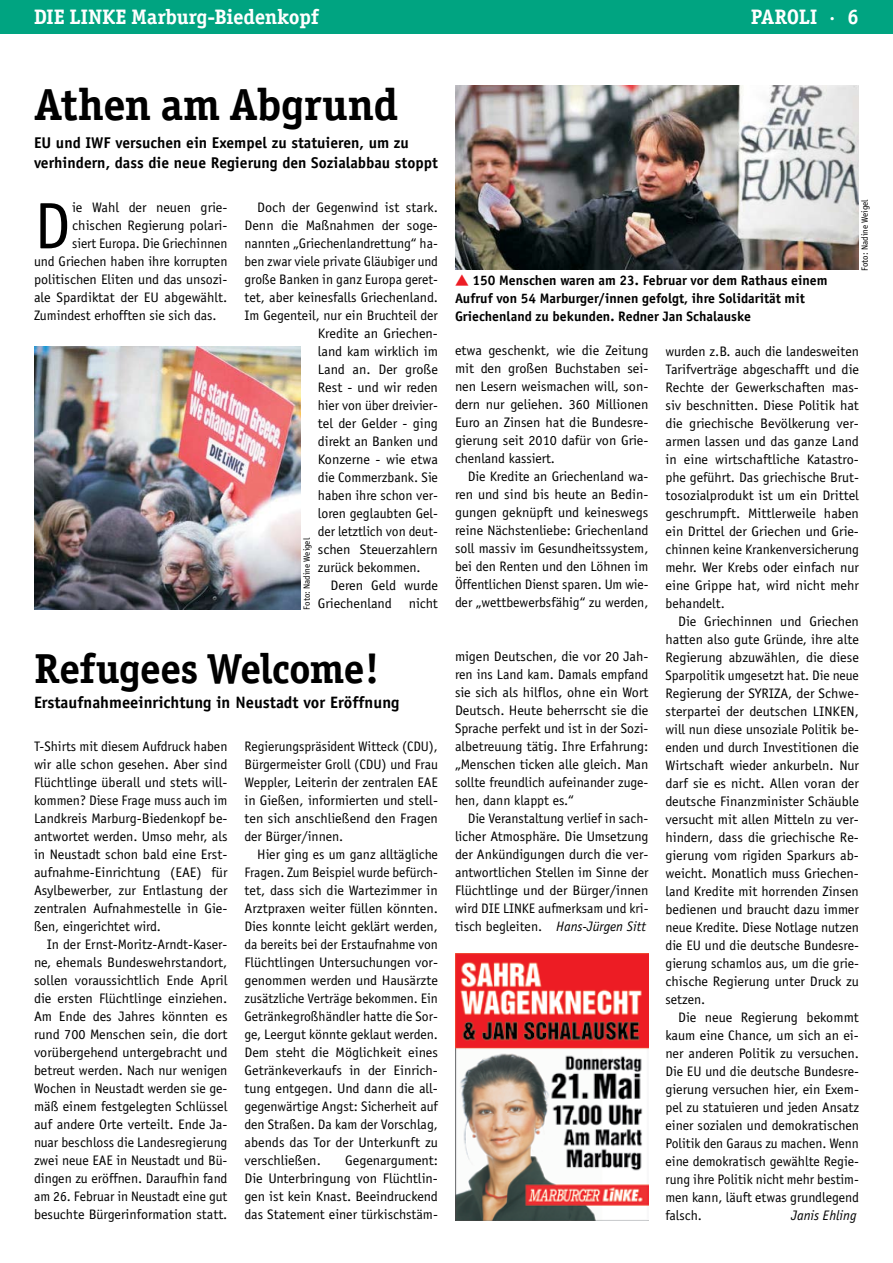
<style>
.page{position:relative;width:893px;height:1263px;background:#fff}
.page>*{position:absolute;margin:0;border:0;box-sizing:border-box;transform-origin:0 0}
.t1{font:65.85px "Officina Sans";color:#000}
.t2{font:700 45px "Officina Serif";letter-spacing:-.015em;color:#000}
.t3{font:700 42px "Officina Serif";letter-spacing:-.025em;color:#000}
.t4{font:700 21px "Officina Serif";letter-spacing:-.015em;color:#fff}
.t5{font:700 16.5px "Officina Sans";color:#000}
.t6{font:700 15.6px/19.5px "Officina Sans";color:#000}
.t7{font:13.8px/18px "Officina Sans";color:#000;text-align:justify}
.t8{font:700 13.8px/18px "Officina Sans";color:#000}
.t9{font:italic 13.8px "Officina Sans";color:#000}
.t10{font:9px "Officina Sans";color:#000}
.s1{color:#ed1c24}
.s2{font-style:italic}
</style>
<div class="page">
<div style="left:0;top:0;width:893px;height:34px;background:#00a481"></div>
<img style="left:455px;top:953px;width:193px;height:267px">
<img style="left:34px;top:347px;width:267px;height:262px">
<img style="left:455px;top:85px;width:403px;height:184px">
<h3 class="t4" style="left:34px;top:4px;width:286px">DIE LINKE Marburg-Biedenkopf</h3>
<h3 class="t4" style="left:751px;top:4px;width:110px">PAROLI · 6</h3>
<h2 class="t2" style="left:34px;top:77px;width:366px">Athen am Abgrund</h2>
<p class="t6" style="left:34px;top:133px;width:405px">EU und IWF versuchen ein Exempel zu statuieren, um zu verhindern, dass die neue Regierung den Sozialabbau stoppt</p>
<h1 class="t1" style="left:34px;top:188px;width:38px">D</h1>
<p class="t7" style="left:72px;top:199px;width:157px">ie Wahl der neuen grie-</p>
<p class="t7" style="left:72px;top:217px;width:157px">chischen Regierung polari-</p>
<p class="t7" style="left:72px;top:235px;width:157px">siert Europa. Die Griechinnen</p>
<p class="t7" style="left:34px;top:253px;width:195px">und Griechen haben ihre korrupten</p>
<p class="t7" style="left:34px;top:271px;width:195px">politischen Eliten und das unsozi-</p>
<p class="t7" style="left:34px;top:289px;width:195px">ale Spardiktat der EU abgewählt.</p>
<p class="t7" style="left:34px;top:307px;width:184px">Zumindest erhofften sie sich das.</p>
<p class="t7" style="left:257px;top:199px;width:182px">Doch der Gegenwind ist stark.</p>
<p class="t7" style="left:244px;top:217px;width:195px">Denn die Maßnahmen der soge-</p>
<p class="t7" style="left:244px;top:235px;width:194px">nannten „Griechenlandrettung“ ha-</p>
<p class="t7" style="left:244px;top:253px;width:195px">ben zwar viele private Gläubiger und</p>
<p class="t7" style="left:244px;top:271px;width:195px">große Banken in ganz Europa geret-</p>
<p class="t7" style="left:244px;top:289px;width:195px">tet, aber keinesfalls Griechenland.</p>
<p class="t7" style="left:244px;top:307px;width:195px">Im Gegenteil, nur ein Bruchteil der</p>
<p class="t7" style="left:318px;top:325px;width:122px">Kredite an Griechen-</p>
<p class="t7" style="left:318px;top:343px;width:122px">land kam wirklich im</p>
<p class="t7" style="left:318px;top:361px;width:122px">Land an. Der große</p>
<p class="t7" style="left:318px;top:379px;width:122px">Rest - und wir reden</p>
<p class="t7" style="left:318px;top:397px;width:122px">hier von über dreivier-</p>
<p class="t7" style="left:318px;top:415px;width:122px">tel der Gelder - ging</p>
<p class="t7" style="left:318px;top:433px;width:122px">direkt an Banken und</p>
<p class="t7" style="left:318px;top:451px;width:122px">Konzerne - wie etwa</p>
<p class="t7" style="left:318px;top:469px;width:122px">die Commerzbank. Sie</p>
<p class="t7" style="left:318px;top:487px;width:122px">haben ihre schon ver-</p>
<p class="t7" style="left:318px;top:505px;width:120px">loren geglaubten Gel-</p>
<p class="t7" style="left:318px;top:523px;width:122px">der letztlich von deut-</p>
<p class="t7" style="left:318px;top:541px;width:122px">schen Steuerzahlern</p>
<p class="t7" style="left:318px;top:559px;width:104px">zurück bekommen.</p>
<p class="t7" style="left:331px;top:577px;width:109px">Deren Geld wurde</p>
<p class="t7" style="left:318px;top:595px;width:122px">Griechenland nicht</p>
<p class="t10" style="left:301px;top:610px;width:73px;rotate:-90deg">Foto: Nadine Weigel</p>
<h3 class="t3" style="left:34px;top:642px;width:347px">Refugees Welcome!</h3>
<p class="t5" style="left:34px;top:692px;width:367px">Erstaufnahmeeinrichtung in Neustadt vor Eröffnung</p>
<p class="t7" style="left:34px;top:738px;width:195px">T-Shirts mit diesem Aufdruck haben wir alle schon gesehen. Aber sind Flüchtlinge überall und stets will&shy;kommen? Diese Frage muss auch im Landkreis Marburg-Biedenkopf be&shy;antwortet werden. Umso mehr, als in Neustadt schon bald eine Erst&shy;aufnahme-Einrichtung (EAE) für Asylbewerber, zur Entlastung der zentralen Aufnahmestelle in Gie&shy;ßen, eingerichtet wird.</p>
<p class="t7" style="left:34px;top:936px;width:195px;text-indent:13px">In der Ernst-Moritz-Arndt-Kaser&shy;ne, ehemals Bundeswehrstandort, sollen voraussichtlich Ende April die ersten Flüchtlinge einziehen.<br>Am Ende des Jahres könnten es rund 700 Menschen sein, die dort vorübergehend untergebracht und betreut werden. Nach nur wenigen Wochen in Neustadt werden sie ge&shy;mäß einem festgelegten Schlüssel auf andere Orte verteilt. Ende Ja&shy;nuar beschloss die Landesregierung zwei neue EAE in Neustadt und Bü&shy;dingen zu eröffnen. Daraufhin fand am 26. Februar in Neustadt eine gut besuchte Bürgerinformation statt.</p>
<p class="t7" style="left:244px;top:738px;width:195px">Regierungspräsident Witteck (CDU), Bürgermeister Groll (CDU) und Frau Weppler, Leiterin der zentralen EAE in Gießen, informierten und stell&shy;ten sich anschließend den Fragen der Bürger/innen.</p>
<p class="t7" style="left:244px;top:846px;width:195px;text-indent:13px">Hier ging es um ganz alltägliche Fragen. Zum Beispiel wurde befürch&shy;tet, dass sich die Wartezimmer in Arztpraxen weiter füllen könnten.<br>Dies konnte leicht geklärt werden, da bereits bei der Erstaufnahme von Flüchtlingen Untersuchungen vor&shy;genommen werden und Hausärzte zusätzliche Verträge bekommen. Ein Getränkegroßhändler hatte die Sor&shy;ge, Leergut könnte geklaut werden.<br>Dem steht die Möglichkeit eines Getränkeverkaufs in der Einrich&shy;tung entgegen. Und dann die all&shy;gegenwärtige Angst: Sicherheit auf den Straßen. Da kam der Vorschlag, abends das Tor der Unterkunft zu verschließen.</p>
<p class="t7" style="left:244px;top:1152px;width:195px;text-indent:101px">Gegenargument:<br>Die Unterbringung von Flüchtlin&shy;gen ist kein Knast. Beeindruckend das Statement einer türkischstäm-</p>
<p class="t8" style="left:455px;top:271px;width:374px"><span class="s1">▲</span> 150 Menschen waren am 23. Februar vor dem Rathaus einem<br>Aufruf von 54 Marburger/innen gefolgt, ihre Solidarität mit<br>Griechen- land zu bekunden. Redner Jan Schalauske</p>
<p class="t10" style="left:859px;top:271px;width:73px;rotate:-90deg">Foto: Nadine Weigel</p>
<p class="t7" style="left:455px;top:341px;width:195px">etwa geschenkt, wie die Zeitung mit den großen Buchstaben sei&shy;nen Lesern weismachen will, son&shy;dern nur geliehen. 360 Millionen Euro an Zinsen hat die Bundesre&shy;gierung seit 2010 dafür von Grie&shy;chenland kassiert.</p>
<p class="t7" style="left:455px;top:467px;width:195px;text-indent:13px">Die Kredite an Griechenland wa&shy;ren und sind bis heute an Bedin&shy;gungen geknüpft und keineswegs reine Nächstenliebe: Griechenland soll massiv im Gesundheitssystem, bei den Renten und den Löhnen im Öffentlichen Dienst sparen. Um wie&shy;der „wettbewerbsfähig“ zu werden,</p>
<p class="t7" style="left:455px;top:647px;width:195px">migen Deutschen, die vor 20 Jah&shy;ren ins Land kam. Damals empfand sie sich als hilflos, ohne ein Wort Deutsch. Heute beherrscht sie die Sprache perfekt und ist in der Sozi&shy;albetreuung tätig. Ihre Erfahrung: „Menschen ticken alle gleich. Man sollte freundlich aufeinander zuge&shy;hen, dann klappt es.“</p>
<p class="t7" style="left:455px;top:809px;width:195px;text-indent:13px">Die Veranstaltung verlief in sach&shy;licher Atmosphäre. Die Umsetzung der Ankündigungen durch die ver&shy;antwortlichen Stellen im Sinne der Flüchtlinge und der Bürger/innen wird DIE LINKE aufmerksam und kri&shy;tisch begleiten. <span class="s2">Hans-Jürgen Sitt</span></p>
<p class="t7" style="left:665px;top:342px;width:195px">wurden z.B. auch die landesweiten Tarifverträge abgeschafft und die Rechte der Gewerkschaften mas&shy;siv beschnitten. Diese Politik hat die griechische Bevölkerung ver&shy;armen lassen und das ganze Land in eine wirtschaftliche Katastro&shy;phe geführt. Das griechische Brut&shy;tosozialprodukt ist um ein Drittel geschrumpft. Mittlerweile haben ein Drittel der Griechen und Grie&shy;chinnen keine Krankenversicherung mehr. Wer Krebs oder einfach nur eine Grippe hat, wird nicht mehr behandelt.</p>
<p class="t7" style="left:665px;top:612px;width:195px;text-indent:13px">Die Griechinnen und Griechen hatten also gute Gründe, ihre alte Regierung abzuwählen, die diese Sparpolitik umgesetzt hat. Die neue Regierung der SYRIZA, der Schwe&shy;sterpartei der deutschen LINKEN, will nun diese unsoziale Politik be&shy;enden und durch Investitionen die Wirtschaft wieder ankurbeln. Nur darf sie es nicht. Allen voran der deutsche Finanzminister Schäuble versucht mit allen Mitteln zu ver&shy;hindern, dass die griechische Re&shy;gierung vom rigiden Sparkurs ab&shy;weicht. Monatlich muss Griechen&shy;land Kredite mit horrenden Zinsen bedienen und braucht dazu immer neue Kredite. Diese Notlage nutzen die EU und die deutsche Bundesre&shy;gierung schamlos aus, um die grie&shy;chische Regierung unter Druck zu setzen.</p>
<p class="t7" style="left:665px;top:1008px;width:195px;text-indent:13px">Die neue Regierung bekommt kaum eine Chance, um sich an ei&shy;ner anderen Politik zu versuchen.<br>Die EU und die deutsche Bundesre&shy;gierung versuchen hier, ein Exem&shy;pel zu statuieren und jeden Ansatz einer sozialen und demokratischen Politik den Garaus zu machen. Wenn eine demokratisch gewählte Regie&shy;rung ihre Politik nicht mehr bestim&shy;men kann, läuft etwas grundlegend falsch.</p>
<p class="t9" style="left:791px;top:1207px;width:67px">Janis Ehling</p>
</div>
